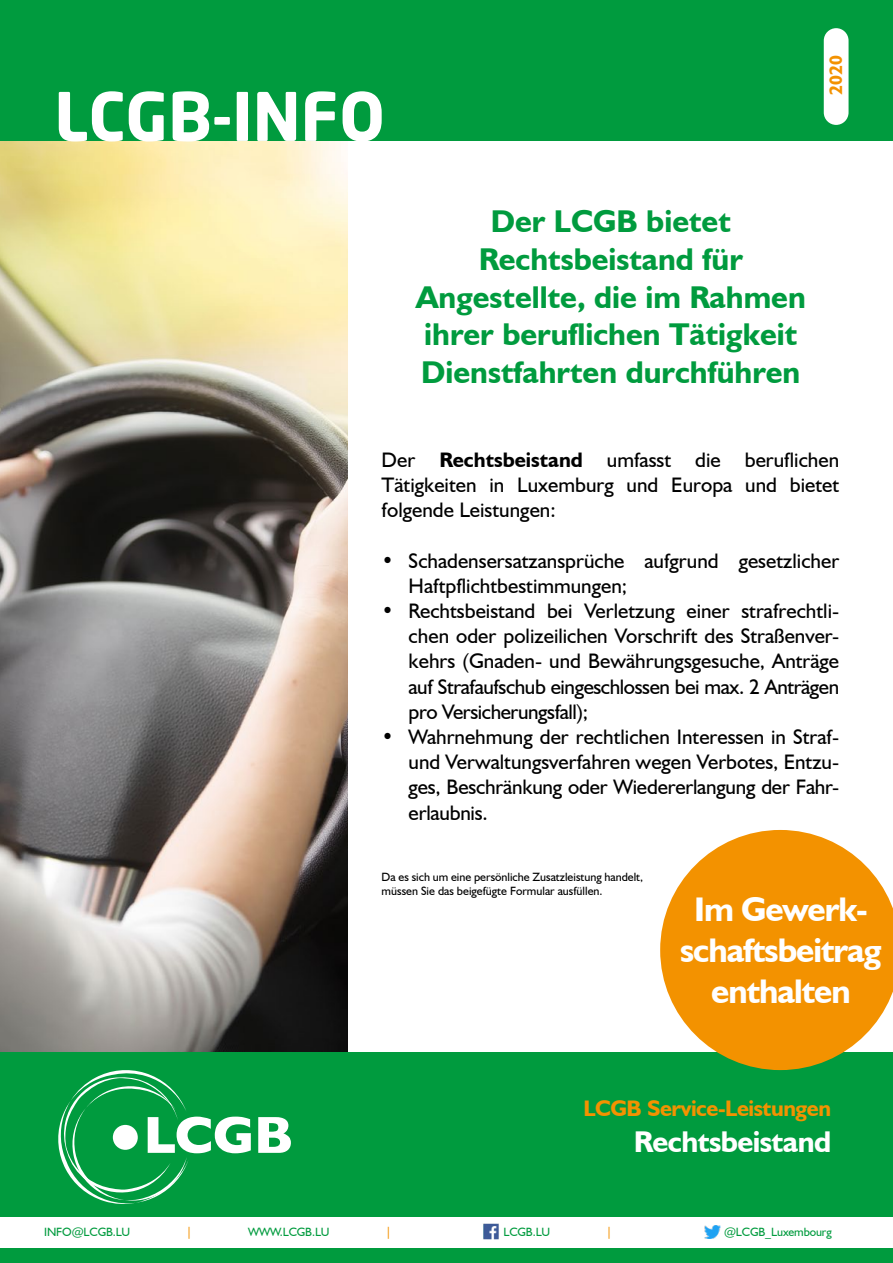
<style>
.page{position:relative;width:893px;height:1263px;background:#fff}
.page>*{position:absolute;margin:0;border:0;box-sizing:border-box;transform-origin:0 0}
.t1{font:700 66px "Neo Sans";color:#fff}
.t2{font:700 34.2px/41px "Humanist 521 BT";letter-spacing:-.03em;color:#fff;text-align:center}
.t3{font:700 31.5px/37.8px "Humanist 521 BT";color:#009b3e;text-align:center}
.t4{font:700 30px "Humanist 521 BT";letter-spacing:-.02em;color:#fff}
.t5{font:700 22.5px "Humanist 521 BT";letter-spacing:-.02em;color:#f39200}
.t6{font:21px/25.2px "Humanist 521 BT";color:#000;text-align:justify}
.t7{font:700 18px "Humanist 521 BT";color:#f39200}
.t8{font:12px/14.4px "Humanist 521 BT";color:#000}
.t9{font:12px "Humanist 521 BT";letter-spacing:-.01em;color:#009b3e}
.t10{font:12px "Humanist 521 BT";color:#f39200}
.s1{font-weight:700}
</style>
<div class="page">
<img style="left:0;top:140px;width:348px;height:912px">
<div style="left:0;top:0;width:893px;height:140px;background:#009b3e"></div>
<div style="left:0;top:1052px;width:893px;height:211px;background:#009b3e"></div>
<div style="left:824px;top:28px;width:24px;height:97px;background:#fff;border-radius:12px"></div>
<svg style="left:660px;top:830px;width:233px;height:240px;fill:#f39200"></svg>
<div style="left:0;top:1217px;width:893px;height:30px;background:#fff"></div>
<img style="left:483px;top:1223px;width:16px;height:17px">
<img style="left:704px;top:1225px;width:17px;height:14px">
<svg style="left:58px;top:1070px;width:193px;height:134px"></svg>
<svg style="left:258px;top:1117px;width:33px;height:36px"></svg>
<h1 class="t1" style="left:54px;top:74px;width:332px">LCGB-INFO</h1>
<p class="t7" style="left:825px;top:95px;width:41px;rotate:-90deg">2020</p>
<h3 class="t3" style="left:416px;top:202px;width:391px">Der LCGB bietet<br>Rechtsbeistand für<br>Angestellte, die im Rahmen ihrer beruflichen Tätigkeit<br>Dienstfahrten durchführen</h3>
<p class="t6" style="left:382px;top:446px;width:459px">Der <span class="s1">Rechtsbeistand</span> umfasst die beruflichen Tätigkeiten in Luxemburg und Europa und bietet folgende Leistungen:</p>
<p class="t6" style="left:409px;top:547px;width:432px;text-indent:-27px">• Schadensersatzansprüche aufgrund gesetzlicher<br>Haftpflichtbestimmungen;</p>
<p class="t6" style="left:409px;top:598px;width:432px;text-indent:-27px">• Rechtsbeistand bei Verletzung einer strafrechtli&shy;chen oder polizeilichen Vorschrift des Straßenver&shy;kehrs (Gnaden- und Bewährungsgesuche, Anträge auf Strafaufschub eingeschlossen bei max. 2 Anträgen pro Versicherungsfall);</p>
<p class="t6" style="left:409px;top:724px;width:432px;text-indent:-27px">• Wahrnehmung der rechtlichen Interessen in Straf&shy;und Verwaltungsverfahren wegen Verbotes, Entzu&shy;ges, Beschränkung oder Wiedererlangung der Fahr&shy;erlaubnis.</p>
<p class="t8" style="left:382px;top:869px;width:263px">Da es sich um eine persönliche Zusatzleistung handelt, müssen Sie das beigefügte Formular ausfüllen.</p>
<h2 class="t2" style="left:680px;top:888px;width:203px">Im Gewerk&shy;schaftsbeitrag enthalten</h2>
<p class="t5" style="left:583px;top:1095px;width:249px">LCGB Service-Leistungen</p>
<h3 class="t4" style="left:634px;top:1123px;width:199px">Rechtsbeistand</h3>
<p class="t9" style="left:44px;top:1224px;width:88px">INFO@LCGB.LU</p>
<p class="t10" style="left:186px;top:1224px;width:8px">|</p>
<p class="t9" style="left:248px;top:1224px;width:83px">WWW.LCGB.LU</p>
<p class="t10" style="left:385px;top:1224px;width:7px">|</p>
<p class="t9" style="left:503px;top:1224px;width:48px">LCGB.LU</p>
<p class="t10" style="left:606px;top:1224px;width:7px">|</p>
<p class="t9" style="left:724px;top:1224px;width:109px">@LCGB_Luxembourg</p>
</div>
